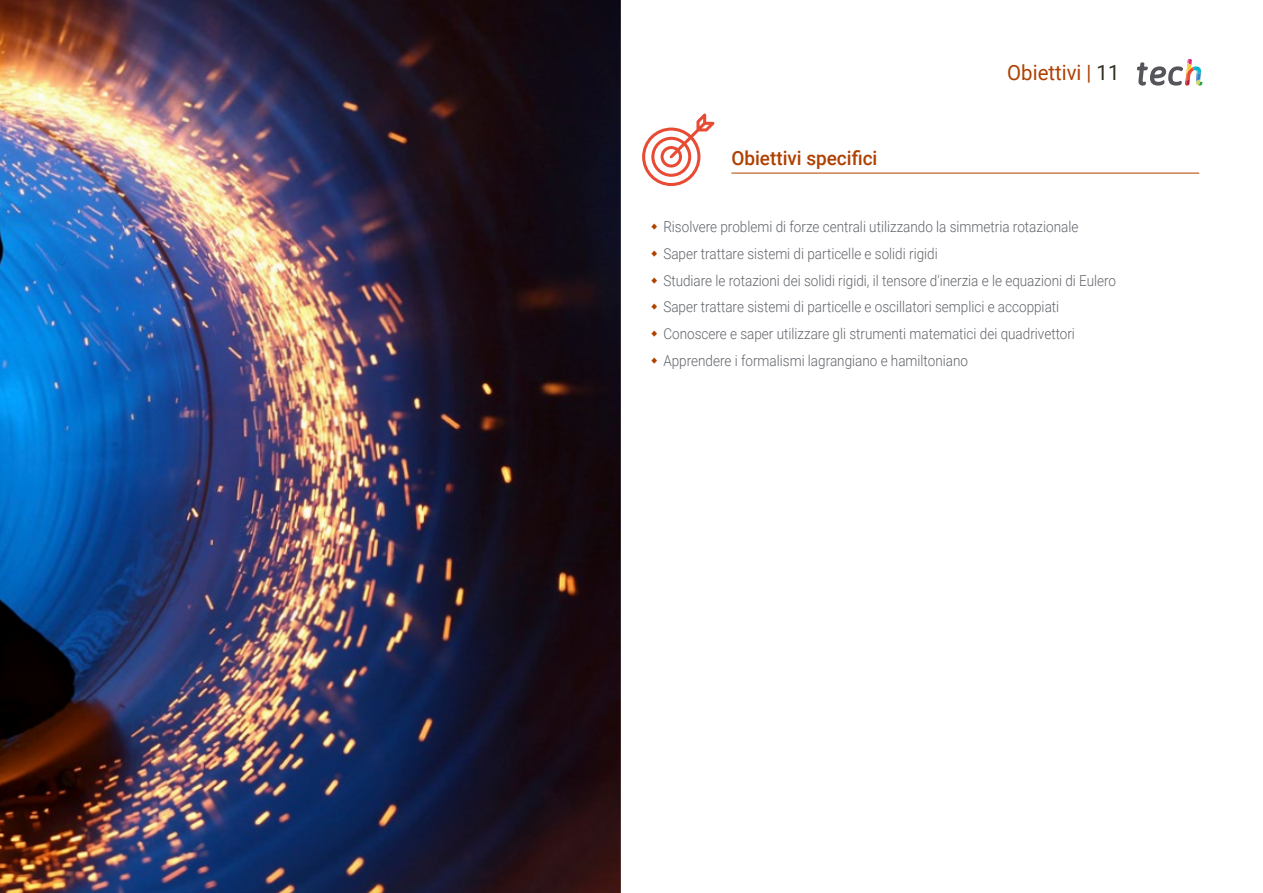
<style>
.page{position:relative;width:1263px;height:893px;background:#fff}
.page>*{position:absolute;margin:0;border:0;box-sizing:border-box;transform-origin:0 0}
.t1{font:21px "Roboto";color:#ae4000}
.t2{font:500 19.5px "Roboto";color:#ae4000}
.t3{font:300 15px/26.7px "Roboto";color:#61646a;scale:.9 1}
.s1{color:#312e20}
</style>
<div class="page">
<hr style="left:731px;top:173px;width:468px;height:1px;background:#ae4000">
<svg style="left:642px;top:113px;width:72px;height:73px"></svg>
<svg style="left:1137px;top:59px;width:65px;height:27px"></svg>
<img style="left:0;top:0;width:621px;height:893px">
<h2 class="t2" style="left:731px;top:144px;width:147px">Obiettivi specifici</h2>
<h1 class="t1" style="left:1007px;top:57px;width:114px">Obiettivi | <span class="s1">11</span></h1>
<p class="t3" style="left:663px;top:213px;width:505px">Risolvere problemi di forze centrali utilizzando la simmetria rotazionale Saper trattare sistemi di particelle e solidi rigidi<br>Studiare le rotazioni dei solidi rigidi, il tensore d'inerzia e le equazioni di Eulero Saper trattare sistemi di particelle e oscillatori semplici e accoppiati Conoscere e saper utilizzare gli strumenti matematici dei quadrivettori Apprendere i formalismi lagrangiano e hamiltoniano</p>
</div>
